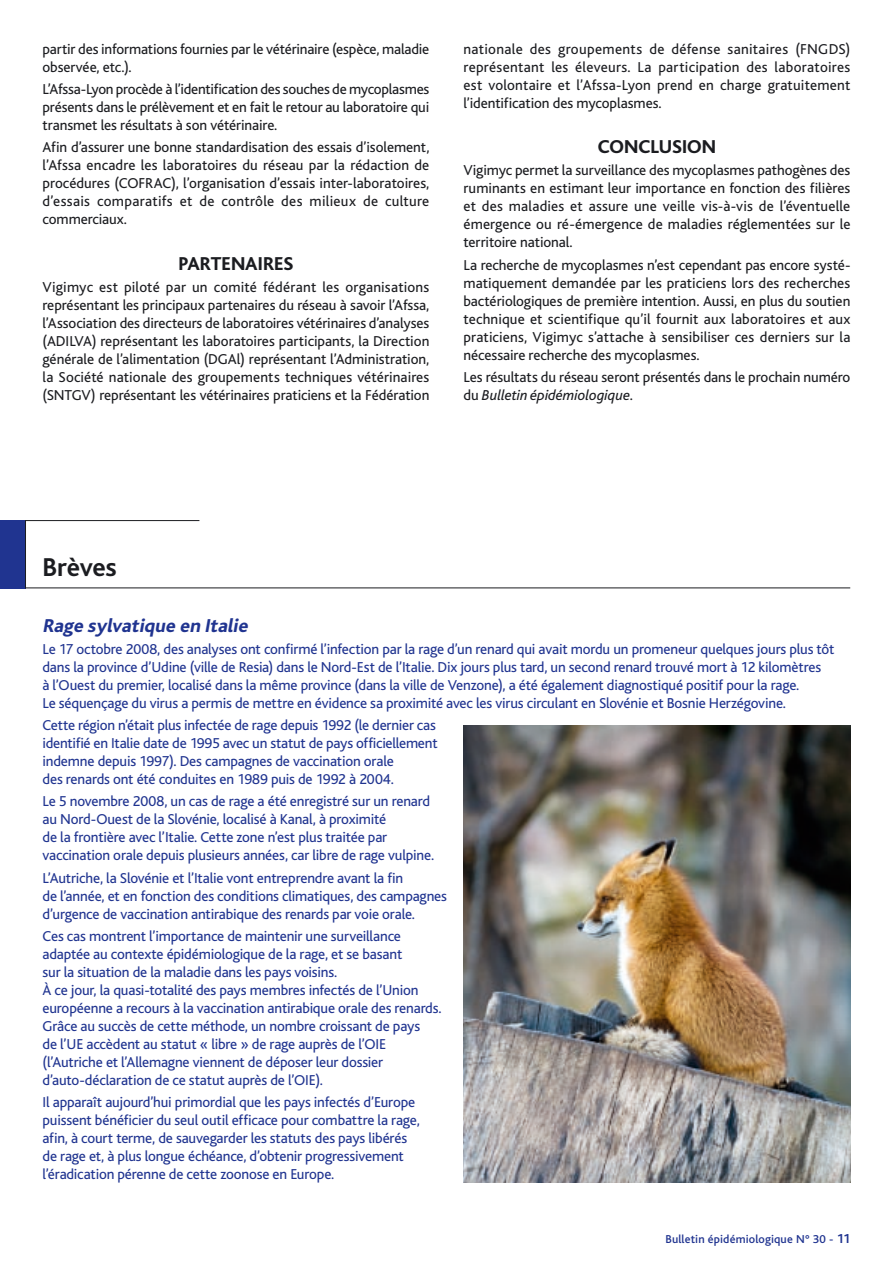
<style>
.page{position:relative;width:893px;height:1263px;background:#fff}
.page>*{position:absolute;margin:0;border:0;box-sizing:border-box;transform-origin:0 0}
.t1{font:700 27px "Bliss";letter-spacing:-.015em;color:#1b1c20}
.t2{font:italic 800 19.5px "Bliss";color:#203490}
.t3{font:800 19.5px "Bliss";color:#1b1c20}
.t4{font:15px/18px "Bliss";letter-spacing:-.01em;color:#203490}
.t5{font:15px/18px "Bliss";letter-spacing:-.005em;color:#1b1c20;text-align:justify}
.t6{font:500 12px "Bliss";letter-spacing:.01em;color:#203490}
.s1{font-style:italic}
.s2{font-weight:700;font-size:13.5px}
</style>
<div class="page">
<div style="left:0;top:520px;width:26px;height:68px;background:#203490"></div>
<hr style="left:25px;top:520px;width:174px;height:1px;background:#1b1c20">
<hr style="left:25px;top:587px;width:825px;height:1px;background:#1b1c20">
<hr style="left:25px;top:521px;width:1px;height:67px;background:#1b1c20">
<img style="left:463px;top:725px;width:387px;height:457px">
<p class="t5" style="left:43px;top:40px;width:388px">partir des informations fournies par le vétérinaire (espèce, maladie observée, etc.).</p>
<p class="t5" style="left:43px;top:81px;width:388px">L’Afssa-Lyon procède à l’identification des souches de mycoplasmes présents dans le prélèvement et en fait le retour au laboratoire qui transmet les résultats à son vétérinaire.</p>
<p class="t5" style="left:43px;top:139px;width:388px">Afin d’assurer une bonne standardisation des essais d’isolement, l’Afssa encadre les laboratoires du réseau par la rédaction de procédures (COFRAC), l’organisation d’essais inter-laboratoires, d’essais comparatifs et de contrôle des milieux de culture commerciaux.</p>
<h2 class="t3" style="left:179px;top:253px;width:116px">PARTENAIRES</h2>
<p class="t5" style="left:43px;top:278px;width:388px">Vigimyc est piloté par un comité fédérant les organisations représentant les principaux partenaires du réseau à savoir l’Afssa, l’Association des directeurs de laboratoires vétérinaires d’analyses (ADILVA) représentant les laboratoires participants, la Direction générale de l’alimentation (DGAl) représentant l’Administration, la Société nationale des groupements techniques vétérinaires (SNTGV) représentant les vétérinaires praticiens et la Fédération</p>
<p class="t5" style="left:463px;top:40px;width:388px">nationale des groupements de défense sanitaires (FNGDS) représentant les éleveurs. La participation des laboratoires est volontaire et l’Afssa-Lyon prend en charge gratuitement l’identification des mycoplasmes.</p>
<h2 class="t3" style="left:598px;top:136px;width:120px">CONCLUSION</h2>
<p class="t5" style="left:463px;top:162px;width:388px">Vigimyc permet la surveillance des mycoplasmes pathogènes des ruminants en estimant leur importance en fonction des filières et des maladies et assure une veille vis-à-vis de l’éventuelle émergence ou ré-émergence de maladies réglementées sur le territoire national.</p>
<p class="t5" style="left:463px;top:256px;width:388px">La recherche de mycoplasmes n’est cependant pas encore systé&shy;matiquement demandée par les praticiens lors des recherches bactériologiques de première intention. Aussi, en plus du soutien technique et scientifique qu’il fournit aux laboratoires et aux praticiens, Vigimyc s’attache à sensibiliser ces derniers sur la nécessaire recherche des mycoplasmes.</p>
<p class="t5" style="left:463px;top:368px;width:388px">Les résultats du réseau seront présentés dans le prochain numéro du <span class="s1">Bulletin épidémiologique</span>.</p>
<h1 class="t1" style="left:43px;top:553px;width:76px">Brèves</h1>
<h2 class="t2" style="left:43px;top:615px;width:210px">Rage sy lvatique en Italie</h2>
<p class="t4" style="left:43px;top:640px;width:793px">Le 17 octobre 2008, des analyses ont confirmé l’infection par la rage d’un renard qui avait mordu un promeneur quelques jours plus tôt dans la province d’Udine (ville de Resia) dans le Nord-Est de l’Italie. Dix jours plus tard, un second renard trouvé mort à 12 kilomètres<br>à l’Ouest du premier, localisé dans la même province (dans la ville de Venzone), a été également diagnostiqué positif pour la rage.<br>Le séquençage du virus a permis de mettre en évidence sa proximité avec les virus circulant en Slovénie et Bosnie Herzégovine.</p>
<p class="t4" style="left:43px;top:716px;width:397px">Cette région n’était plus infectée de rage depuis 1992 (le dernier cas identifié en Italie date de 1995 avec un statut de pays officiellement indemne depuis 1997). Des campagnes de vaccination orale<br>des renards ont été conduites en 1989 puis de 1992 à 2004.</p>
<p class="t4" style="left:43px;top:793px;width:393px">Le 5 novembre 2008, un cas de rage a été enregistré sur un renard au Nord-Ouest de la Slovénie, localisé à Kanal, à proximité<br>de la frontière avec l’Italie. Cette zone n’est plus traitée par vaccination orale depuis plusieurs années, car libre de rage vulpine.</p>
<p class="t4" style="left:43px;top:869px;width:406px">L’Autriche, la Slovénie et l’Italie vont entreprendre avant la fin<br>de l’année, et en fonction des conditions climatiques, des campagnes d’urgence de vaccination antirabique des renards par voie orale.</p>
<p class="t4" style="left:43px;top:927px;width:401px">Ces cas montrent l’importance de maintenir une surveillance adaptée au contexte épidémiologique de la rage, et se basant<br>sur la situation de la maladie dans les pays voisins.<br>À ce jour, la quasi-totalité des pays membres infectés de l’Union européenne a recours à la vaccination antirabique orale des renards.<br>Grâce au succès de cette méthode, un nombre croissant de pays<br>de l’UE accèdent au statut « libre » de rage auprès de l’OIE (l’Autriche et l’Allemagne viennent de déposer leur dossier d’auto-déclaration de ce statut auprès de l’OIE).</p>
<p class="t4" style="left:43px;top:1093px;width:379px">Il apparaît aujourd’hui primordial que les pays infectés d’Europe puissent bénéficier du seul outil efficace pour combattre la rage, afin, à court terme, de sauvegarder les statuts des pays libérés de rage et, à plus longue échéance, d’obtenir progressivement l’éradication pérenne de cette zoonose en Europe.</p>
<p class="t6" style="left:665px;top:1233px;width:187px">Bulletin épidémiologique N° 30 - <span class="s2">11</span></p>
</div>
